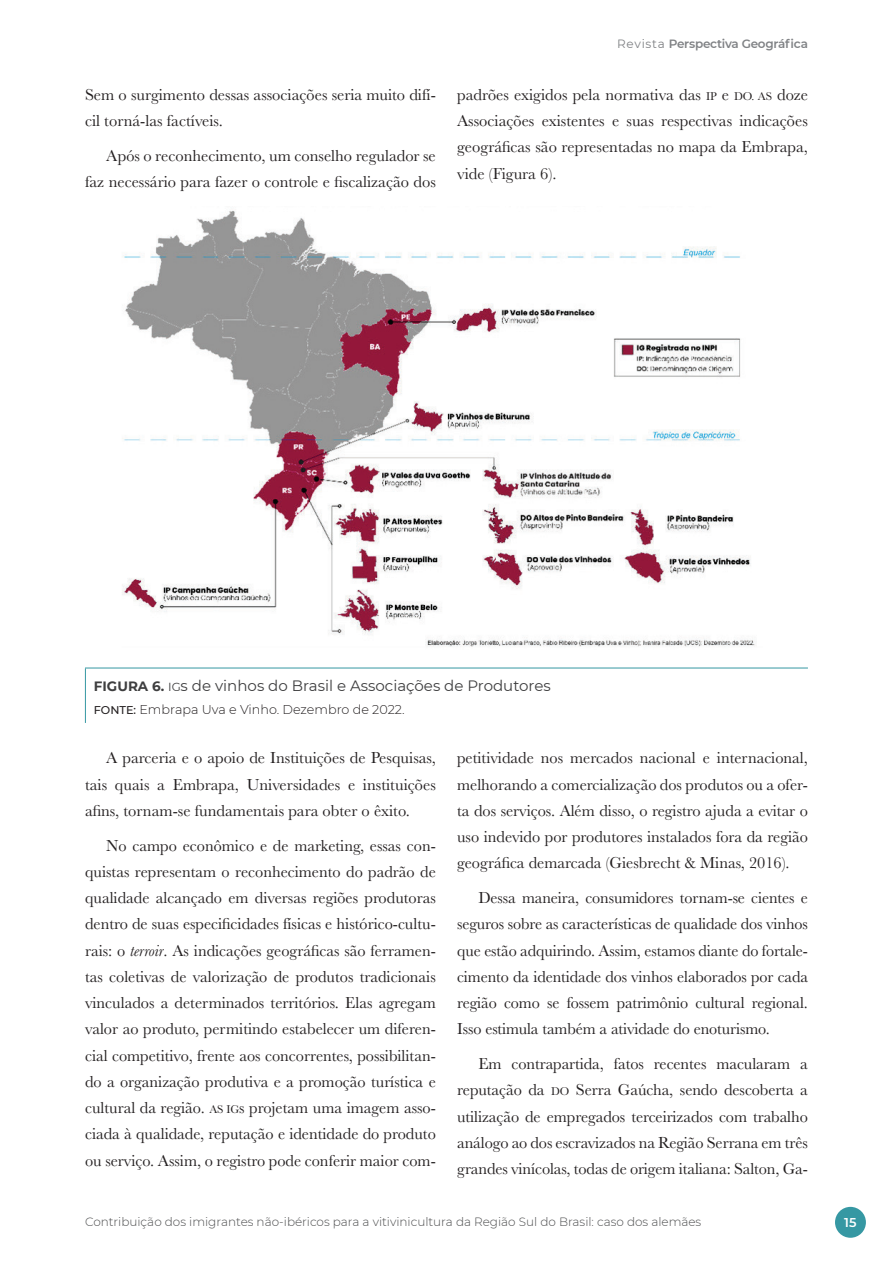
<style>
.page{position:relative;width:893px;height:1263px;background:#fff}
.page>*{position:absolute;margin:0;border:0;box-sizing:border-box;transform-origin:0 0}
.t1{font:16.5px/26.2px "Baskerville";color:#231f20;text-align:justify}
.t2{font:15px "Montserrat";color:#3e3e3f}
.t3{font:300 12.75px "Montserrat";color:#231f20}
.t4{font:600 12.75px "Montserrat";color:#fff}
.t5{font:300 12px "Montserrat";color:#4b4c4d}
.t6{font:600 12px "Montserrat";letter-spacing:-.02em;color:#808285}
.s1{font-weight:400}
.s2{font-size:11.7px}
.s3{font-weight:700;font-size:13.5px}
.s4{font-weight:500;font-size:11.25px}
.s5{font-style:italic}
</style>
<div class="page">
<div style="left:835px;top:1207px;width:31px;height:31px;background:#3698a3;border-radius:50%"></div>
<hr style="left:85px;top:668px;width:723px;height:1px;background:#3698a3">
<hr style="left:85px;top:668px;width:1px;height:55px;background:#3698a3">
<img style="left:122px;top:210px;width:633px;height:437px">
<p class="t1" style="left:85px;top:82px;width:352px">Sem o surgimento dessas associações seria muito difí&shy;cil torná-las factíveis.</p>
<p class="t1" style="left:85px;top:143px;width:352px;text-align:right">Após o reconhecimento, um conselho regulador se faz necessário para fazer o controle e fiscalização dos</p>
<p class="t6" style="left:617px;top:36px;width:192px"><span class="s1">Revista</span> Perspectiva Geográfica</p>
<p class="t1" style="left:457px;top:82px;width:352px">padrões exigidos pela normativa das <span class="s2">IP</span> e <span class="s2">DO. AS</span> doze Associações existentes e suas respectivas indicações geográficas são representadas no mapa da Embrapa, vide (Figura 6).</p>
<p class="t2" style="left:94px;top:675px;width:458px"><span class="s3">FIGURA 6.</span> <span class="s2">IG</span>s de vinhos do Brasil e Associações de Produtores</p>
<p class="t3" style="left:94px;top:701px;width:312px"><span class="s4">FONTE:</span> Embrapa Uva e Vinho. Dezembro de 2022.</p>
<p class="t1" style="left:85px;top:745px;width:352px;text-indent:21px">A parceria e o apoio de Instituições de Pesquisas, tais quais a Embrapa, Universidades e instituições afins, tornam-se fundamentais para obter o êxito.</p>
<p class="t1" style="left:85px;top:832px;width:352px;text-indent:21px">No campo econômico e de marketing, essas con&shy;quistas representam o reconhecimento do padrão de qualidade alcançado em diversas regiões produtoras dentro de suas especificidades físicas e histórico-cultu&shy;rais: o <span class="s5">terroir</span>. As indicações geográficas são ferramen&shy;tas coletivas de valorização de produtos tradicionais vinculados a determinados territórios. Elas agregam valor ao produto, permitindo estabelecer um diferen&shy;cial competitivo, frente aos concorrentes, possibilitan&shy;do a organização produtiva e a promoção turística e cultural da região. <span class="s2">AS IG</span>s projetam uma imagem asso&shy;ciada à qualidade, reputação e identidade do produto ou serviço. Assim, o registro pode conferir maior com-</p>
<p class="t1" style="left:457px;top:745px;width:352px">petitividade nos mercados nacional e internacional, melhorando a comercialização dos produtos ou a ofer&shy;ta dos serviços. Além disso, o registro ajuda a evitar o uso indevido por produtores instalados fora da região geográfica demarcada (Giesbrecht &amp; Minas, 2016).</p>
<p class="t1" style="left:457px;top:885px;width:352px;text-indent:21px">Dessa maneira, consumidores tornam-se cientes e seguros sobre as características de qualidade dos vinhos que estão adquirindo. Assim, estamos diante do fortale&shy;cimento da identidade dos vinhos elaborados por cada região como se fossem patrimônio cultural regional.<br>Isso estimula também a atividade do enoturismo.</p>
<p class="t1" style="left:457px;top:1051px;width:352px;text-indent:21px">Em contrapartida, fatos recentes macularam a reputação da <span class="s2">DO</span> Serra Gaúcha, sendo descoberta a utilização de empregados terceirizados com trabalho análogo ao dos escravizados na Região Serrana em três grandes vinícolas, todas de origem italiana: Salton, Ga-</p>
<p class="t5" style="left:85px;top:1214px;width:618px">Contribuição dos imigrantes não-ibéricos para a vitivinicultura da Região Sul do Brasil: caso dos alemães</p>
<p class="t4" style="left:844px;top:1213px;width:14px">15</p>
</div>
